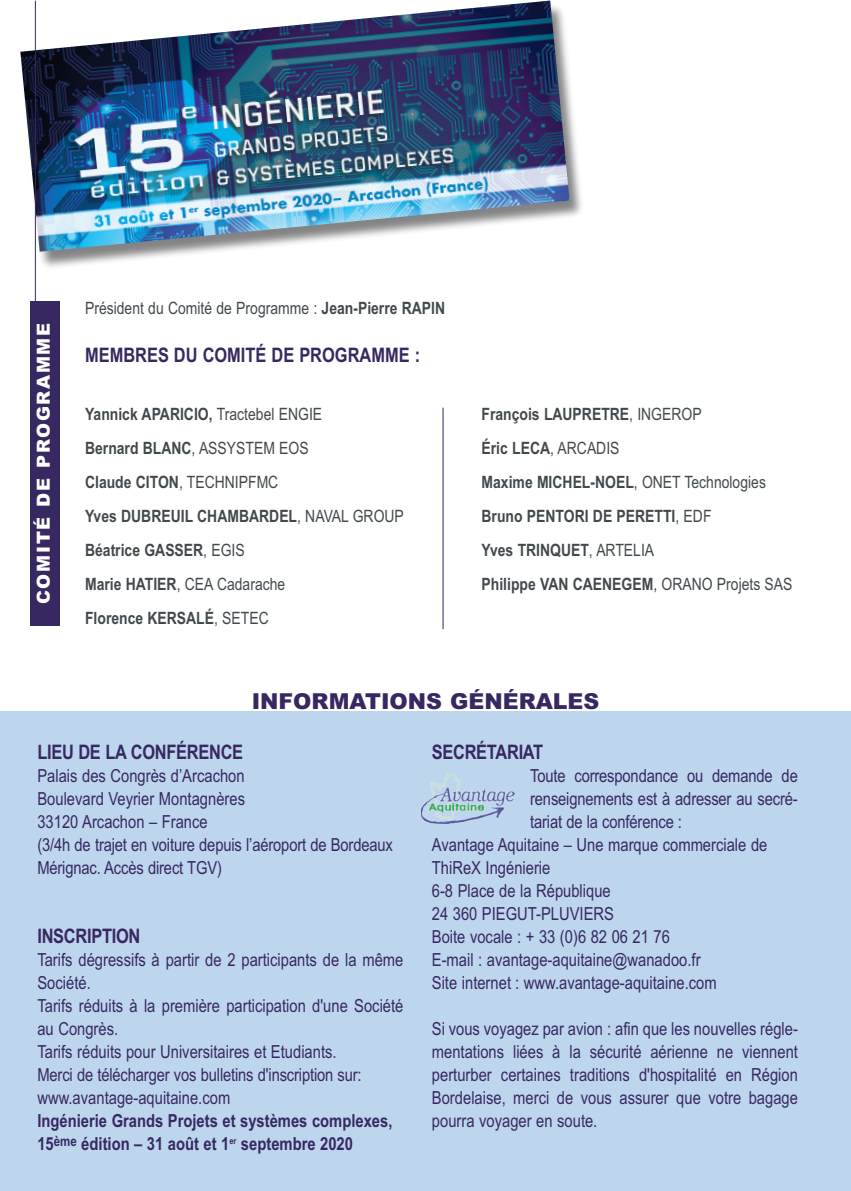
<style>
.page{position:relative;width:851px;height:1191px;background:#fff}
.page>*{position:absolute;margin:0;border:0;box-sizing:border-box;transform-origin:0 0}
.t1{font:900 22px "Arial";color:#382862}
.t2{font:700 20px "Arial Narrow";letter-spacing:-.015em;color:#382862}
.t3{font:18px/23px "Arial Narrow";color:#382862}
.t4{font:700 18px/23px "Arial Narrow";color:#382862}
.t5{font:900 18px "Arial";letter-spacing:.095em;color:#fff}
.t6{font:700 17px/34px "Arial Narrow";color:#42494d}
.t7{font:17px "Arial Narrow";color:#42494d}
.s1{font-weight:700}
.s2{font-weight:400}
</style>
<div class="page">
<div style="left:0;top:711px;width:850px;height:480px;background:#bdd6ed"></div>
<div style="left:31px;top:301px;width:29px;height:325px;background:#382862"></div>
<hr style="left:442px;top:408px;width:1px;height:221px;background:#382862">
<img style="left:34px;top:0;width:548px;height:275px">
<img style="left:20px;top:1px;width:549px;height:251px">
<hr style="left:35px;top:1px;width:1px;height:346px;background:#382862">
<img style="left:421px;top:773px;width:93px;height:50px">
<p class="t5" style="left:33px;top:604px;width:283px;rotate:-90deg">COMITÉ DE PROGRAMME</p>
<p class="t7" style="left:85px;top:298px;width:361px">Président du Comité de Programme : <span class="s1">Jean-Pierre RAPIN</span></p>
<p class="t2" style="left:85px;top:343px;width:336px">MEMBREs DU COMITÉ DE PROGRAMME :</p>
<p class="t6" style="left:85px;top:397px;width:320px">Yannick APARICIO, <span class="s2">Tractebel ENGIE<br></span>Bernard BLANC<span class="s2">, ASSYSTEM EOS<br></span>Claude CITON<span class="s2">, TECHNIPFMC<br></span>Yves DUBREUIL CHAMBARDEL<span class="s2">, NAVAL GROUP<br></span>Béatrice GAssER<span class="s2">, EGIS<br></span>Marie HATIER<span class="s2">, CEA Cadarache<br></span>Florence KERsALÉ<span class="s2">, SETEC</span></p>
<p class="t6" style="left:481px;top:397px;width:312px">François LAUPRETRE<span class="s2">, INGEROP<br></span>Éric LECA<span class="s2">, ARCADIS<br></span>Maxime MICHEL-NOEL<span class="s2">, ONET Technologies<br></span>Bruno PENTORI DE PERETTI<span class="s2">, EDF<br></span>Yves TRINQUET<span class="s2">, ARTELIA<br></span>Philippe VAN CAENEGEM<span class="s2">, ORANO Projets SAS</span></p>
<p class="t1" style="left:251px;top:688px;width:349px">INFORMATIONS GÉNÉRALES</p>
<p class="t2" style="left:37px;top:740px;width:207px">LIEU DE LA CONFÉRENCE</p>
<p class="t3" style="left:37px;top:764px;width:357px">Palais des Congrès d’Arcachon<br>Boulevard Veyrier Montagnères<br>33120 Arcachon – France<br>(3/4h de trajet en voiture depuis l’aéroport de Bordeaux Mérignac. Accès direct TGV)</p>
<p class="t2" style="left:37px;top:924px;width:104px">INsCRIPTION</p>
<p class="t3" style="left:37px;top:948px;width:367px">Tarifs dégressifs à partir de 2 participants de la même Société.<br>Tarifs réduits à la première participation d'une Société au Congrès.<br>Tarifs réduits pour Universitaires et Etudiants.<br>Merci de télécharger vos bulletins d'inscription sur: www.avantage-aquitaine.com</p>
<p class="t4" style="left:37px;top:1109px;width:356px">Ingénierie Grands Projets et systèmes complexes,<br>15<sup>ème</sup> édition – 31 août et 1<sup>er</sup> septembre 2020</p>
<p class="t2" style="left:432px;top:740px;width:113px">sECRÉTARIAT</p>
<p class="t3" style="left:530px;top:764px;width:269px">Toute correspondance ou demande de</p>
<p class="t3" style="left:530px;top:787px;width:269px">renseignements est à adresser au secré-</p>
<p class="t3" style="left:530px;top:810px;width:153px">tariat de la conférence :</p>
<p class="t3" style="left:432px;top:833px;width:337px">Avantage Aquitaine – Une marque commerciale de</p>
<p class="t3" style="left:432px;top:856px;width:120px">ThiReX Ingénierie</p>
<p class="t3" style="left:432px;top:879px;width:180px">6-8 Place de la République</p>
<p class="t3" style="left:432px;top:902px;width:184px">24 360 PIEGUT-PLUVIERS</p>
<p class="t3" style="left:432px;top:925px;width:240px">Boite vocale : + 33 (0)6 82 06 21 76</p>
<p class="t3" style="left:432px;top:948px;width:270px">E-mail : avantage-aquitaine@wanadoo.fr</p>
<p class="t3" style="left:432px;top:971px;width:286px">Site internet : www.avantage-aquitaine.com</p>
<p class="t3" style="left:432px;top:1017px;width:367px;text-align:justify">Si vous voyagez par avion : afin que les nouvelles régle&shy;mentations liées à la sécurité aérienne ne viennent perturber certaines traditions d'hospitalité en Région Bordelaise, merci de vous assurer que votre bagage pourra voyager en soute.</p>
</div>
